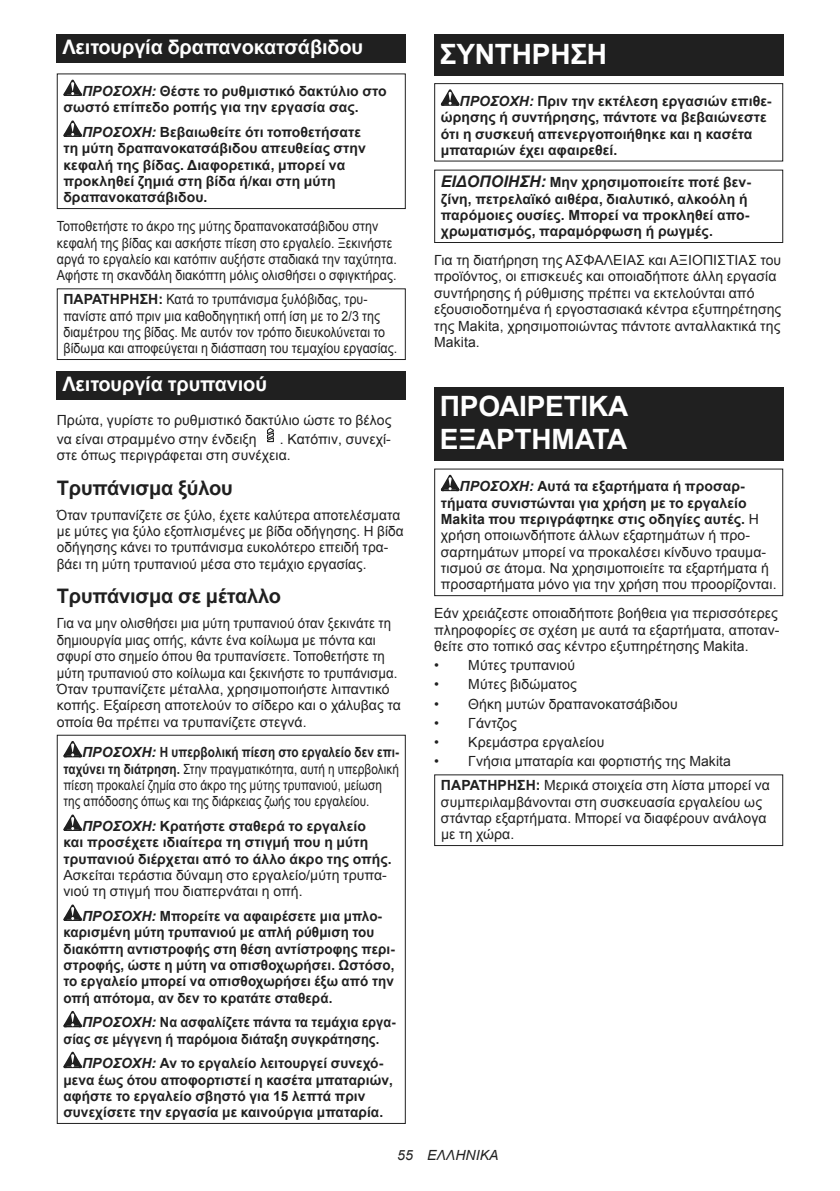
<style>
.page{position:relative;width:840px;height:1191px;background:#fff}
.page>*{position:absolute;margin:0;border:0;box-sizing:border-box;transform-origin:0 0}
.t1{font:700 28px/32.8px "Arial";letter-spacing:-.01em;color:#fff}
.t2{font:700 20px "Arial";letter-spacing:-.01em;color:#fff}
.t3{font:700 20px "Arial";letter-spacing:-.01em;color:#202020}
.t4{font:14px/16.4px "Arial";letter-spacing:.005em;color:#202020}
.t5{font:700 14px/16.4px "Arial";letter-spacing:.005em;color:#202020}
.t6{font:14px/16.4px "Arial";letter-spacing:.005em;color:#202020;scale:.89 1}
.t7{font:14px/16.4px "Arial";letter-spacing:.005em;color:#202020;scale:.94 1}
.t8{font:700 14px/16.4px "Arial";letter-spacing:.005em;color:#202020;scale:.96 1}
.t9{font:14px/16.4px "Arial";letter-spacing:.005em;color:#202020;scale:.84 1}
.t10{font:700 14px/16.4px "Arial";letter-spacing:.005em;color:#202020;scale:.92 1}
.t11{font:italic 14px "Arial";letter-spacing:.005em;color:#202020}
.s1{font-style:italic}
.s2{font-weight:700}
.s3{font-weight:700;font-style:italic}
.s4{font-style:italic;font-size:16px}
</style>
<div class="page">
<div style="left:57px;top:34px;width:348px;height:29px;background:#202020"></div>
<svg style="left:63px;top:80px;width:19px;height:16px"></svg>
<svg style="left:63px;top:120px;width:19px;height:17px"></svg>
<div style="left:57px;top:73px;width:348px;height:136px;border:1px solid #202020"></div>
<div style="left:57px;top:288px;width:348px;height:72px;border:1px solid #202020"></div>
<div style="left:57px;top:371px;width:348px;height:29px;background:#202020"></div>
<svg style="left:267px;top:427px;width:7px;height:16px"></svg>
<svg style="left:63px;top:741px;width:19px;height:16px"></svg>
<svg style="left:63px;top:814px;width:19px;height:17px"></svg>
<svg style="left:63px;top:904px;width:19px;height:17px"></svg>
<svg style="left:63px;top:1011px;width:19px;height:16px"></svg>
<svg style="left:63px;top:1051px;width:19px;height:17px"></svg>
<div style="left:57px;top:734px;width:348px;height:390px;border:1px solid #202020"></div>
<div style="left:434px;top:34px;width:348px;height:41px;background:#202020"></div>
<svg style="left:440px;top:89px;width:19px;height:17px"></svg>
<div style="left:434px;top:83px;width:348px;height:78px;border:1px solid #202020"></div>
<div style="left:434px;top:170px;width:348px;height:73px;border:1px solid #202020"></div>
<div style="left:434px;top:387px;width:348px;height:73px;background:#202020"></div>
<svg style="left:440px;top:475px;width:19px;height:16px"></svg>
<div style="left:434px;top:468px;width:348px;height:128px;border:1px solid #202020"></div>
<div style="left:434px;top:774px;width:348px;height:72px;border:1px solid #202020"></div>
<h2 class="t2" style="left:62px;top:34px;width:302px">Λειτουργία δραπανοκατσάβιδου</h2>
<p class="t5" style="left:63px;top:83px;width:324px;text-indent:19px"><span class="s1">ΠΡΟΣΟΧΗ:</span> Θέστε το ρυθμιστικό δακτύλιο στο σωστό επίπεδο ροπής για την εργασία σας.</p>
<p class="t5" style="left:63px;top:124px;width:304px;text-indent:19px"><span class="s1">ΠΡΟΣΟΧΗ:</span> Βεβαιωθείτε ότι τοποθετήσατε τη μύτη δραπανοκατσάβιδου απευθείας στην κεφαλή της βίδας. Διαφορετικά, μπορεί να προκληθεί ζημιά στη βίδα ή/και στη μύτη δραπανοκατσάβιδου.</p>
<p class="t6" style="left:57px;top:218px;width:383px">Τοποθετήστε το άκρο της μύτης δραπανοκατσάβιδου στην κεφαλή της βίδας και ασκήστε πίεση στο εργαλείο. Ξεκινήστε αργά το εργαλείο και κατόπιν αυξήστε σταδιακά την ταχύτητα.<br>Αφήστε τη σκανδάλη διακόπτη μόλις ολισθήσει ο σφιγκτήρας.</p>
<p class="t6" style="left:63px;top:291px;width:376px"><span class="s2">ΠΑΡΑΤΗΡΗΣΗ:</span> Κατά το τρυπάνισμα ξυλόβιδας, τρυ&shy;πανίστε από πριν μια καθοδηγητική οπή ίση με το 2/3 της διαμέτρου της βίδας. Με αυτόν τον τρόπο διευκολύνεται το βίδωμα και αποφεύγεται η διάσπαση του τεμαχίου εργασίας.</p>
<h2 class="t2" style="left:62px;top:371px;width:206px">Λειτουργία τρυπανιού</h2>
<p class="t4" style="left:57px;top:410px;width:336px;line-height:18.8px">Πρώτα, γυρίστε το ρυθμιστικό δακτύλιο ώστε το βέλος να είναι στραμμένο στην ένδειξη</p>
<p class="t4" style="left:57px;top:430px;width:335px;text-indent:223px">. Κατόπιν, συνεχί&shy;στε όπως περιγράφεται στη συνέχεια.</p>
<h2 class="t3" style="left:57px;top:474px;width:177px">Τρυπάνισμα ξύλου</h2>
<p class="t4" style="left:57px;top:506px;width:348px">Όταν τρυπανίζετε σε ξύλο, έχετε καλύτερα αποτελέσματα με μύτες για ξύλο εξοπλισμένες με βίδα οδήγησης. Η βίδα οδήγησης κάνει το τρυπάνισμα ευκολότερο επειδή τρα&shy;βάει τη μύτη τρυπανιού μέσα στο τεμάχιο εργασίας.</p>
<h2 class="t3" style="left:57px;top:583px;width:226px">Τρυπάνισμα σε μέταλλο</h2>
<p class="t7" style="left:57px;top:615px;width:367px">Για να μην ολισθήσει μια μύτη τρυπανιού όταν ξεκινάτε τη δημιουργία μιας οπής, κάντε ένα κοίλωμα με πόντα και σφυρί στο σημείο όπου θα τρυπανίσετε. Τοποθετήστε τη μύτη τρυπανιού στο κοίλωμα και ξεκινήστε το τρυπάνισμα.<br>Όταν τρυπανίζετε μέταλλα, χρησιμοποιήστε λιπαντικό κοπής. Εξαίρεση αποτελούν το σίδερο και ο χάλυβας τα οποία θα πρέπει να τρυπανίζετε στεγνά.</p>
<p class="t9" style="left:63px;top:744px;width:401px;text-indent:19px"><span class="s3">ΠΡΟΣΟΧΗ:</span> <span class="s2">Η υπερβολική πίεση στο εργαλείο δεν επι&shy;ταχύνει τη διάτρηση.</span> Στην πραγματικότητα, αυτή η υπερβολική πίεση προκαλεί ζημία στο άκρο της μύτης τρυπανιού, μείωση της απόδοσης όπως και της διάρκειας ζωής του εργαλείου.</p>
<p class="t5" style="left:63px;top:818px;width:330px;text-indent:19px"><span class="s1">ΠΡΟΣΟΧΗ:</span> Κρατήστε σταθερά το εργαλείο<br>και προσέχετε ιδιαίτερα τη στιγμή που η μύτη τρυπανιού διέρχεται από το άλλο άκρο της οπής.</p>
<p class="t4" style="left:63px;top:867px;width:325px">Ασκείται τεράστια δύναμη στο εργαλείο/μύτη τρυπα&shy;νιού τη στιγμή που διαπερνάται η οπή.</p>
<p class="t8" style="left:63px;top:908px;width:346px;text-indent:19px"><span class="s1">ΠΡΟΣΟΧΗ:</span> Μπορείτε να αφαιρέσετε μια μπλο&shy;καρισμένη μύτη τρυπανιού με απλή ρύθμιση του διακόπτη αντιστροφής στη θέση αντίστροφης περι&shy;στροφής, ώστε η μύτη να οπισθοχωρήσει. Ωστόσο, το εργαλείο μπορεί να οπισθοχωρήσει έξω από την οπή απότομα, αν δεν το κρατάτε σταθερά.</p>
<p class="t10" style="left:63px;top:1014px;width:362px;text-indent:19px"><span class="s1">ΠΡΟΣΟΧΗ:</span> Να ασφαλίζετε πάντα τα τεμάχια εργα&shy;σίας σε μέγγενη ή παρόμοια διάταξη συγκράτησης.</p>
<p class="t5" style="left:63px;top:1055px;width:331px;text-indent:19px"><span class="s1">ΠΡΟΣΟΧΗ:</span> Αν το εργαλείο λειτουργεί συνεχό&shy;μενα έως ότου αποφορτιστεί η κασέτα μπαταριών, αφήστε το εργαλείο σβηστό για 15 λεπτά πριν συνεχίσετε την εργασία με καινούργια μπαταρία.</p>
<h1 class="t1" style="left:439px;top:38px;width:169px">ΣΥΝΤΗΡΗΣΗ</h1>
<p class="t5" style="left:440px;top:93px;width:332px;text-indent:19px"><span class="s1">ΠΡΟΣΟΧΗ:</span> Πριν την εκτέλεση εργασιών επιθε&shy;ώρησης ή συντήρησης, πάντοτε να βεβαιώνεστε ότι η συσκευή απενεργοποιήθηκε και η κασέτα μπαταριών έχει αφαιρεθεί.</p>
<p class="t5" style="left:440px;top:174px;width:311px"><span class="s4">ΕΙΔΟΠΟΙΗΣΗ:</span> Μην χρησιμοποιείτε ποτέ βεν&shy;ζίνη, πετρελαϊκό αιθέρα, διαλυτικό, αλκοόλη ή παρόμοιες ουσίες. Μπορεί να προκληθεί απο&shy;χρωματισμός, παραμόρφωση ή ρωγμές.</p>
<p class="t4" style="left:434px;top:252px;width:348px">Για τη διατήρηση της ΑΣΦΑΛΕΙΑΣ και ΑΞΙΟΠΙΣΤΙΑΣ του προϊόντος, οι επισκευές και οποιαδήποτε άλλη εργασία συντήρησης ή ρύθμισης πρέπει να εκτελούνται από εξουσιοδοτημένα ή εργοστασιακά κέντρα εξυπηρέτησης της Makita, χρησιμοποιώντας πάντοτε ανταλλακτικά της Makita.</p>
<h1 class="t1" style="left:439px;top:391px;width:190px">ΠΡΟΑΙΡΕΤΙΚΑ<br>ΕΞΑΡΤΗΜΑΤΑ</h1>
<p class="t4" style="left:440px;top:478px;width:337px;text-indent:19px"><span class="s3">ΠΡΟΣΟΧΗ:</span> <span class="s2">Αυτά τα εξαρτήματα ή προσαρ&shy;τήματα συνιστώνται για χρήση με το εργαλείο Makita που περιγράφτηκε στις οδηγίες αυτές.</span> Η χρήση οποιωνδήποτε άλλων εξαρτημάτων ή προ&shy;σαρτημάτων μπορεί να προκαλέσει κίνδυνο τραυμα&shy;τισμού σε άτομα. Να χρησιμοποιείτε τα εξαρτήματα ή προσαρτήματα μόνο για την χρήση που προορίζονται.</p>
<p class="t4" style="left:434px;top:605px;width:347px;text-align:justify">Εάν χρειάζεστε οποιαδήποτε βοήθεια για περισσότερες πληροφορίες σε σχέση με αυτά τα εξαρτήματα, αποταν&shy;θείτε στο τοπικό σας κέντρο εξυπηρέτησης Makita.</p>
<p class="t4" style="left:434px;top:657px;width:142px">• Μύτες τρυπανιού</p>
<p class="t4" style="left:434px;top:676px;width:144px">• Μύτες βιδώματος</p>
<p class="t4" style="left:434px;top:695px;width:245px">• Θήκη μυτών δραπανοκατσάβιδου</p>
<p class="t4" style="left:434px;top:715px;width:84px">• Γάντζος</p>
<p class="t4" style="left:434px;top:734px;width:171px">• Κρεμάστρα εργαλείου</p>
<p class="t4" style="left:440px;top:749px;width:330px;line-height:23.8px;text-indent:-7px">• Γνήσια μπαταρία και φορτιστής της Makita<br><span class="s2">ΠΑΡΑΤΗΡΗΣΗ:</span> Μερικά στοιχεία στη λίστα μπορεί να</p>
<p class="t4" style="left:440px;top:793px;width:327px">συμπεριλαμβάνονται στη συσκευασία εργαλείου ως στάνταρ εξαρτήματα. Μπορεί να διαφέρουν ανάλογα με τη χώρα.</p>
<p class="t11" style="left:397px;top:1150px;width:103px">55 ΕΛΛΗΝΙΚΑ</p>
</div>
